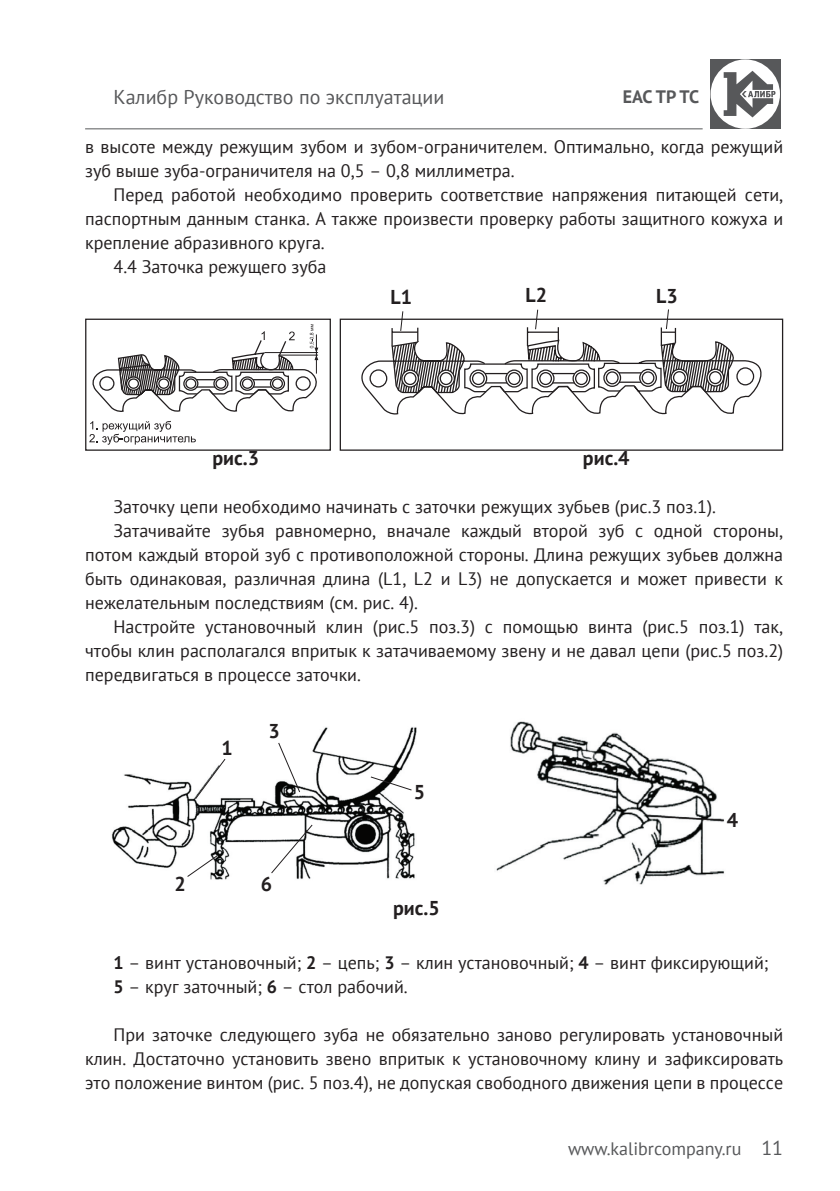
<style>
.page{position:relative;width:840px;height:1191px;background:#fff}
.page>*{position:absolute;margin:0;border:0;box-sizing:border-box;transform-origin:0 0}
.t1{font:20px "PT Sans";color:#57585a}
.t2{font:700 20px "PT Sans";color:#231f20}
.t3{font:18px/24px "PT Sans";color:#231f20}
.t4{font:18px "PT Sans";color:#57585a}
.t5{font:700 18px "PT Sans";letter-spacing:-.015em;color:#57585a}
.s1{font-weight:700}
.s2{font-size:20px}
</style>
<div class="page">
<hr style="left:85px;top:128px;width:617px;height:1px;background:#57585a">
<div style="left:709px;top:59px;width:71px;height:70px;background:#57585a"></div>
<div style="left:710px;top:59px;width:69px;height:70px;background:#fff;border-radius:50%"></div>
<svg style="left:723px;top:71px;width:52px;height:46px"></svg>
<div style="left:339px;top:318px;width:443px;height:133px;border:1px solid #231f20"></div>
<svg style="left:339px;top:326px;width:423px;height:88px"></svg>
<svg style="left:85px;top:318px;width:246px;height:133px"></svg>
<svg style="left:399px;top:311px;width:4px;height:21px"></svg>
<svg style="left:534px;top:309px;width:4px;height:21px"></svg>
<svg style="left:665px;top:309px;width:4px;height:21px"></svg>
<img style="left:496px;top:721px;width:229px;height:164px">
<img style="left:111px;top:727px;width:306px;height:153px">
<svg style="left:194px;top:757px;width:32px;height:43px"></svg>
<svg style="left:186px;top:854px;width:32px;height:24px"></svg>
<svg style="left:277px;top:741px;width:24px;height:52px"></svg>
<svg style="left:369px;top:775px;width:43px;height:16px"></svg>
<svg style="left:270px;top:823px;width:43px;height:51px"></svg>
<svg style="left:646px;top:814px;width:78px;height:7px"></svg>
<p class="t1" style="left:113px;top:85px;width:332px">Калибр Руководство по эксплуатации</p>
<p class="t5" style="left:622px;top:85px;width:78px">EAC ТР ТС</p>
<p class="t3" style="left:85px;top:134px;width:699px">в высоте между режущим зубом и зубом-ограничителем. Оптимально, когда режущий зуб выше зуба-ограничителя на 0,5 – 0,8 миллиметра.</p>
<p class="t3" style="left:113px;top:182px;width:670px">Перед работой необходимо проверить соответствие напряжения питающей сети,</p>
<p class="t3" style="left:85px;top:206px;width:699px">паспортным данным станка. А также произвести проверку работы защитного кожуха и</p>
<p class="t3" style="left:85px;top:230px;width:241px">крепление абразивного круга.</p>
<p class="t3" style="left:113px;top:254px;width:214px">4.4 Заточка режущего зуба</p>
<p class="t2" style="left:390px;top:284px;width:23px">L1</p>
<p class="t2" style="left:525px;top:282px;width:23px">L2</p>
<p class="t2" style="left:656px;top:282px;width:23px">L3</p>
<p class="t2" style="left:212px;top:445px;width:48px">рис.3</p>
<p class="t2" style="left:582px;top:445px;width:48px">рис.4</p>
<p class="t3" style="left:113px;top:494px;width:603px">Заточку цепи необходимо начинать с заточки режущих зубьев (рис.3 поз.1).</p>
<p class="t3" style="left:113px;top:518px;width:670px">Затачивайте зубья равномерно, вначале каждый второй зуб с одной стороны,</p>
<p class="t3" style="left:85px;top:542px;width:699px">потом каждый второй зуб с противоположной стороны. Длина режущих зубьев должна</p>
<p class="t3" style="left:85px;top:566px;width:699px">быть одинаковая, различная длина (L1, L2 и L3) не допускается и может привести к</p>
<p class="t3" style="left:85px;top:590px;width:334px">нежелательным последствиям (см. рис. 4).</p>
<p class="t3" style="left:113px;top:614px;width:670px">Настройте установочный клин (рис.5 поз.3) с помощью винта (рис.5 поз.1) так,</p>
<p class="t3" style="left:85px;top:638px;width:699px">чтобы клин располагался впритык к затачиваемому звену и не давал цепи (рис.5 поз.2)</p>
<p class="t3" style="left:85px;top:662px;width:277px">передвигаться в процессе заточки.</p>
<p class="t2" style="left:221px;top:735px;width:13px">1</p>
<p class="t2" style="left:268px;top:717px;width:13px">3</p>
<p class="t2" style="left:174px;top:870px;width:13px">2</p>
<p class="t2" style="left:261px;top:870px;width:13px">6</p>
<p class="t2" style="left:413px;top:778px;width:13px">5</p>
<p class="t2" style="left:726px;top:806px;width:13px">4</p>
<p class="t2" style="left:393px;top:894px;width:48px">рис.5</p>
<p class="t3" style="left:113px;top:950px;width:656px"><span class="s1">1</span> – винт установочный; <span class="s1">2</span> – цепь; <span class="s1">3</span> – клин установочный; <span class="s1">4</span> – винт фиксирующий;<br><span class="s1">5</span> – круг заточный; <span class="s1">6</span> – стол рабочий.</p>
<p class="t3" style="left:85px;top:1022px;width:699px;text-align:justify;text-indent:28px">При заточке следующего зуба не обязательно заново регулировать установочный клин. Достаточно установить звено впритык к установочному клину и зафиксировать это положение винтом (рис. 5 поз.4), не допуская свободного движения цепи в процессе</p>
<p class="t4" style="left:567px;top:1137px;width:216px">www.kalibrcompany.ru <span class="s2">11</span></p>
</div>
